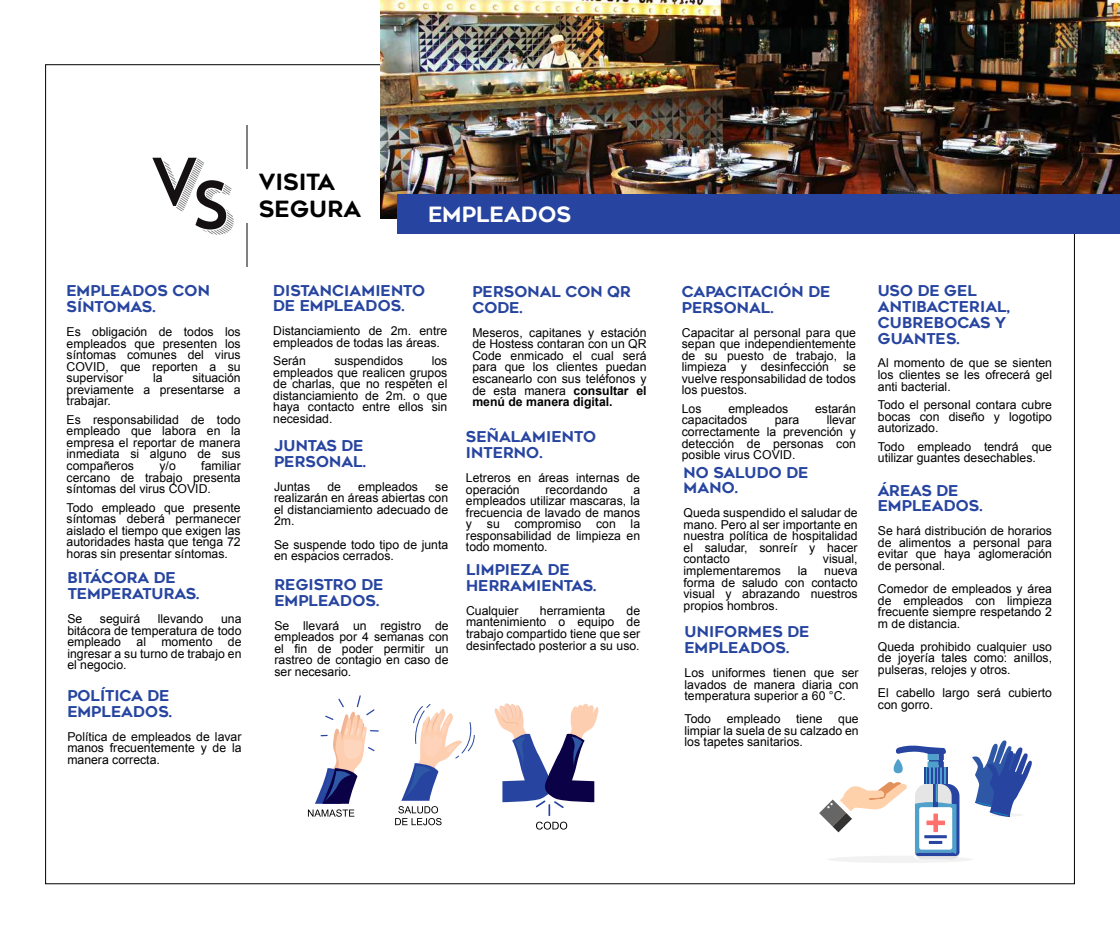
<style>
.page{position:relative;width:1120px;height:929px;background:#fff}
.page>*{position:absolute;margin:0;border:0;box-sizing:border-box;transform-origin:0 0}
.t1{font:22.22px/26.7px "Renogare Soft";color:#000}
.t2{font:21px "Renogare Soft";color:#fff}
.t3{font:14.88px/15.8px "Renogare Soft";color:#2745a0}
.t4{font:12.25px/11.5px "Arial";color:#000;text-align:justify}
.s1{font-weight:700}
</style>
<div class="page">
<hr style="left:247px;top:125px;width:1px;height:44px;background:#808080">
<hr style="left:247px;top:223px;width:1px;height:44px;background:#808080">
<svg style="left:152px;top:158px;width:82px;height:77px"></svg>
<img style="left:380px;top:0;width:740px;height:218px">
<div style="left:398px;top:194px;width:722px;height:40px;background:#2745a0"></div>
<svg style="left:308px;top:695px;width:71px;height:122px"></svg>
<svg style="left:395px;top:704px;width:80px;height:121px"></svg>
<svg style="left:494px;top:703px;width:105px;height:126px"></svg>
<div style="left:827px;top:855px;width:146px;height:8px;background:#f2f2f2;border-radius:50%"></div>
<svg style="left:819px;top:745px;width:140px;height:114px"></svg>
<svg style="left:972px;top:740px;width:60px;height:77px"></svg>
<h1 class="t1" style="left:259px;top:169px;width:104px">VISITA<br>SEGURA</h1>
<h2 class="t2" style="left:428px;top:201px;width:145px">EMPLEADOS</h2>
<p class="t3" style="left:67px;top:283px;width:145px">EMPLEADOS CON<br>SÍNTOMAS.</p>
<p class="t4" style="left:67px;top:326px;width:176px">Es obligación de todos los empleados que presenten los síntomas comunes del virus COVID, que reporten a su supervisor</p>
<p class="t4" style="left:67px;top:372px;width:176px;text-indent:126px">situación previamente a presentarse a trabajar.</p>
<p class="t4" style="left:67px;top:414px;width:176px">Es responsabilidad de todo empleado que labora en la empresa el reportar de manera inmediata si alguno de sus compañeros</p>
<p class="t4" style="left:153px;top:372px;width:11px">la</p>
<p class="t4" style="left:67px;top:460px;width:176px;text-indent:135px">familiar cercano de trabajo presenta síntomas del virus COVID.</p>
<p class="t4" style="left:67px;top:502px;width:176px">Todo empleado que presente síntomas deberá permanecer aislado el tiempo que exigen las autoridades hasta que tenga 72 horas sin presentar síntomas.</p>
<p class="t3" style="left:67px;top:570px;width:134px">BITÁCORA DE<br>TEMPERATURAS.</p>
<p class="t4" style="left:67px;top:613px;width:16px">Se</p>
<p class="t4" style="left:100px;top:613px;width:42px">seguirá</p>
<p class="t4" style="left:158px;top:613px;width:47px">llevando</p>
<p class="t4" style="left:159px;top:460px;width:18px">y/o</p>
<p class="t4" style="left:67px;top:613px;width:176px;text-indent:154px">una bitácora de temperatura de todo empleado</p>
<p class="t4" style="left:67px;top:636px;width:176px;text-indent:161px">de ingresar a su turno de trabajo en el negocio.</p>
<p class="t4" style="left:137px;top:636px;width:11px">al</p>
<p class="t4" style="left:161px;top:636px;width:53px">momento</p>
<p class="t3" style="left:67px;top:688px;width:106px">POLÍTICA DE<br>EMPLEADOS.</p>
<p class="t4" style="left:67px;top:731px;width:176px">Política de empleados de lavar manos frecuentemente y de la manera correcta.</p>
<p class="t3" style="left:273px;top:282px;width:154px">DISTANCIAMIENTO<br>DE EMPLEADOS.</p>
<p class="t4" style="left:273px;top:325px;width:176px">Distanciamiento de 2m. entre empleados de todas las áreas.</p>
<p class="t4" style="left:273px;top:355px;width:34px">Serán</p>
<p class="t4" style="left:334px;top:355px;width:70px">suspendidos</p>
<p class="t4" style="left:273px;top:355px;width:176px;text-indent:159px">los empleados que realicen grupos de charlas, que no respeten el distanciamiento de 2m. o que haya contacto entre ellos sin necesidad.</p>
<p class="t3" style="left:274px;top:438px;width:93px">JUNTAS DE<br>PERSONAL.</p>
<p class="t4" style="left:274px;top:481px;width:38px">Juntas</p>
<p class="t4" style="left:327px;top:481px;width:15px">de</p>
<p class="t4" style="left:358px;top:481px;width:61px">empleados</p>
<p class="t4" style="left:274px;top:481px;width:176px;text-indent:161px">se realizarán en áreas abiertas con el distanciamiento adecuado de 2m.</p>
<p class="t4" style="left:274px;top:538px;width:176px">Se suspende todo tipo de junta en espacios cerrados.</p>
<p class="t3" style="left:274px;top:577px;width:111px">REGISTRO DE<br>EMPLEADOS.</p>
<p class="t4" style="left:274px;top:620px;width:176px">Se llevará un registro de empleados por 4 semanas con el fin de poder permitir un rastreo de contagio en caso de ser necesario.</p>
<p class="t3" style="left:472px;top:284px;width:160px">PERSONAL CON QR<br>CODE.</p>
<p class="t4" style="left:472px;top:327px;width:176px">Meseros, capitanes y estación de Hostess contaran con un QR Code enmicado el cual será para que los clientes puedan escanearlo con sus teléfonos y de esta manera <span class="s1">consultar el menú de manera digital.</span></p>
<p class="t3" style="left:466px;top:429px;width:132px">SEÑALAMIENTO<br>INTERNO.</p>
<p class="t4" style="left:466px;top:472px;width:176px">Letreros en áreas internas de operación</p>
<p class="t4" style="left:546px;top:483px;width:63px">recordando</p>
<p class="t4" style="left:466px;top:483px;width:176px;text-indent:167px">a empleados utilizar mascaras, la frecuencia de lavado de manos y su compromiso con la responsabilidad de limpieza en todo momento.</p>
<p class="t3" style="left:466px;top:562px;width:132px">LIMPIEZA DE<br>HERRAMIENTAS.</p>
<p class="t4" style="left:466px;top:605px;width:54px">Cualquier</p>
<p class="t4" style="left:540px;top:605px;width:67px">herramienta</p>
<p class="t4" style="left:466px;top:605px;width:176px;text-indent:161px">de mantenimiento o equipo de trabajo compartido tiene que ser desinfectado posterior a su uso.</p>
<p class="t3" style="left:682px;top:284px;width:150px">CAPACITACIÓN DE<br>PERSONAL.</p>
<p class="t4" style="left:682px;top:327px;width:176px">Capacitar al personal para que sepan que independientemente de su puesto de trabajo, la limpieza y desinfección se vuelve responsabilidad de todos los puestos.</p>
<p class="t4" style="left:682px;top:403px;width:21px">Los</p>
<p class="t4" style="left:728px;top:403px;width:61px">empleados</p>
<p class="t4" style="left:815px;top:403px;width:42px">estarán</p>
<p class="t4" style="left:682px;top:414px;width:67px">capacitados</p>
<p class="t4" style="left:775px;top:414px;width:26px">para</p>
<p class="t4" style="left:682px;top:414px;width:176px;text-indent:145px">llevar correctamente la prevención y detección de personas con posible virus COVID.</p>
<p class="t3" style="left:684px;top:464px;width:127px">NO SALUDO DE<br>MANO.</p>
<p class="t4" style="left:684px;top:507px;width:176px">Queda suspendido el saludar de mano. Pero al ser importante en nuestra política de hospitalidad el saludar, sonreír y hacer contacto</p>
<p class="t4" style="left:823px;top:553px;width:36px">visual,</p>
<p class="t4" style="left:684px;top:565px;width:99px">implementaremos</p>
<p class="t4" style="left:798px;top:565px;width:11px">la</p>
<p class="t4" style="left:684px;top:565px;width:176px;text-indent:141px">nueva forma de saludo con contacto visual y abrazando nuestros propios hombros.</p>
<p class="t3" style="left:685px;top:624px;width:127px">UNIFORMES DE<br>EMPLEADOS.</p>
<p class="t4" style="left:685px;top:667px;width:176px">Los uniformes tienen que ser lavados de manera diaria con temperatura superior a 60 °C.</p>
<p class="t4" style="left:685px;top:713px;width:28px">Todo</p>
<p class="t4" style="left:727px;top:713px;width:55px">empleado</p>
<p class="t4" style="left:796px;top:713px;width:28px">tiene</p>
<p class="t4" style="left:685px;top:713px;width:176px;text-indent:154px">que limpiar la suela de su calzado en los tapetes sanitarios.</p>
<p class="t3" style="left:878px;top:283px;width:134px">USO DE GEL<br>ANTIBACTERIAL,<br>CUBREBOCAS Y<br>GUANTES.</p>
<p class="t4" style="left:878px;top:357px;width:176px">Al momento de que se sienten los clientes se les ofrecerá gel anti bacterial.</p>
<p class="t4" style="left:878px;top:399px;width:176px">Todo el personal contara cubre bocas con diseño y logotipo autorizado.</p>
<p class="t4" style="left:878px;top:441px;width:176px">Todo empleado tendrá que utilizar guantes desechables.</p>
<p class="t3" style="left:878px;top:482px;width:106px">ÁREAS DE<br>EMPLEADOS.</p>
<p class="t4" style="left:878px;top:525px;width:176px">Se hará distribución de horarios de alimentos a personal para evitar que haya aglomeración de personal.</p>
<p class="t4" style="left:878px;top:583px;width:176px">Comedor de empleados y área de empleados con limpieza frecuente siempre respetando 2 m de distancia.</p>
<p class="t4" style="left:878px;top:641px;width:176px">Queda prohibido cualquier uso de joyería tales como: anillos, pulseras, relojes y otros.</p>
<p class="t4" style="left:878px;top:687px;width:176px">El cabello largo será cubierto con gorro.</p>
</div>
